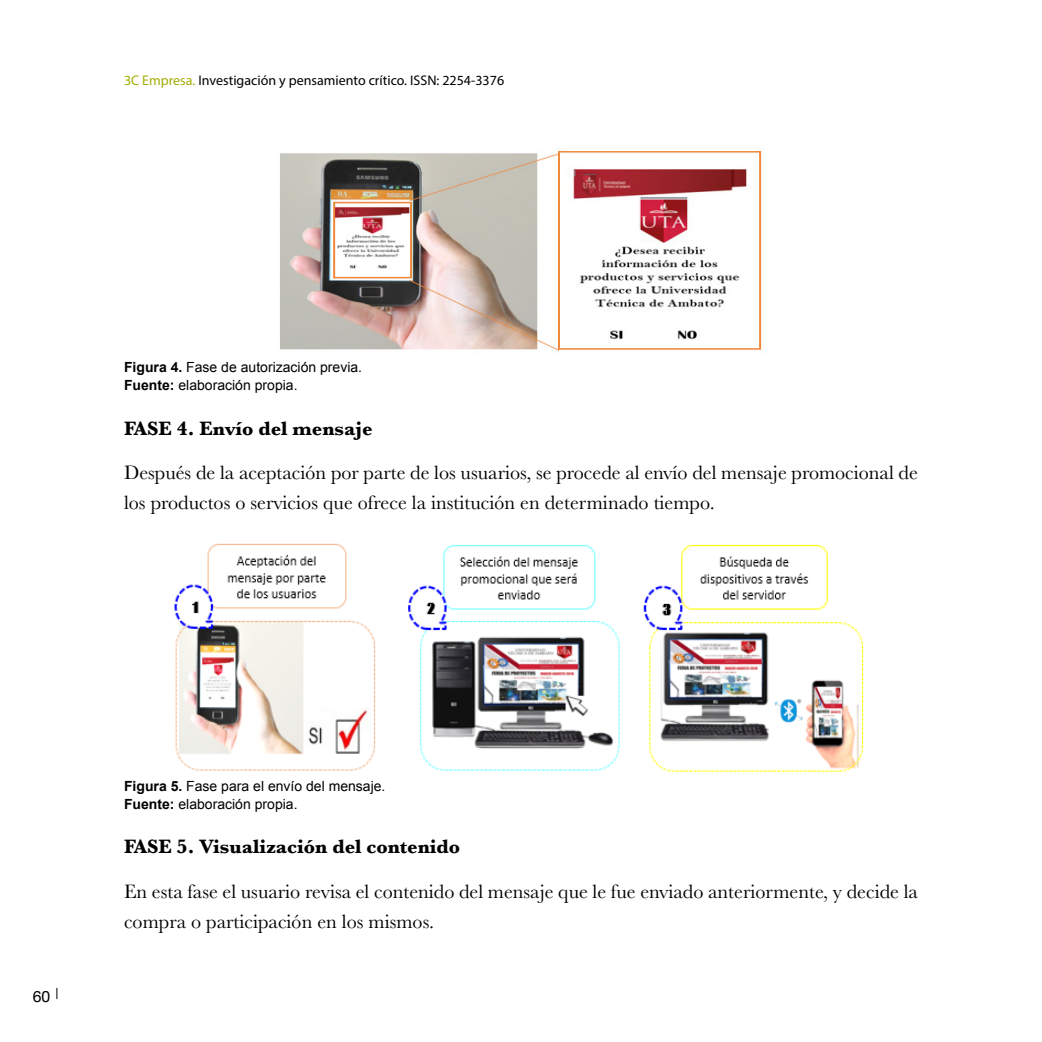
<style>
.page{position:relative;width:1042px;height:1042px;background:#fff}
.page>*{position:absolute;margin:0;border:0;box-sizing:border-box;transform-origin:0 0}
.t1{font:20.12px/29.8px "Baskerville";color:#000}
.t2{font:700 20.12px "Baskerville";color:#000}
.t3{font:15.75px "Helvetica Neue";color:#000}
.t4{font:14px/17.5px "Arial";color:#000}
.t5{font:14px "Myriad Pro";color:#000}
.s1{color:#a3ad03}
.s2{font-weight:700}
</style>
<div class="page">
<img style="left:280px;top:149px;width:483px;height:202px">
<img style="left:174px;top:543px;width:690px;height:229px">
<p class="t5" style="left:124px;top:72px;width:382px"><span class="s1">3C Empresa.</span> Investigación y pensamiento crítico. ISSN: 2254-3376</p>
<p class="t4" style="left:124px;top:359px;width:240px"><span class="s2">Figura 4.</span> Fase de autorización previa.<br><span class="s2">Fuente:</span> elaboración propia.</p>
<p class="t2" style="left:124px;top:414px;width:250px">FASE 4. Envío del mensaje</p>
<p class="t1" style="left:124px;top:458px;width:795px">Después de la aceptación por parte de los usuarios, se procede al envío del mensaje promocional de los productos o servicios que ofrece la institución en determinado tiempo.</p>
<p class="t3" style="left:33px;top:984px;width:19px">60</p>
<p class="t4" style="left:124px;top:777px;width:263px"><span class="s2">Figura 5.</span> Fase para el envío del mensaje.<br><span class="s2">Fuente:</span> elaboración propia.</p>
<p class="t2" style="left:124px;top:832px;width:338px">FASE 5. Visualización del contenido</p>
<p class="t1" style="left:124px;top:876px;width:795px">En esta fase el usuario revisa el contenido del mensaje que le fue enviado anteriormente, y decide la compra o participación en los mismos.</p>
</div>
